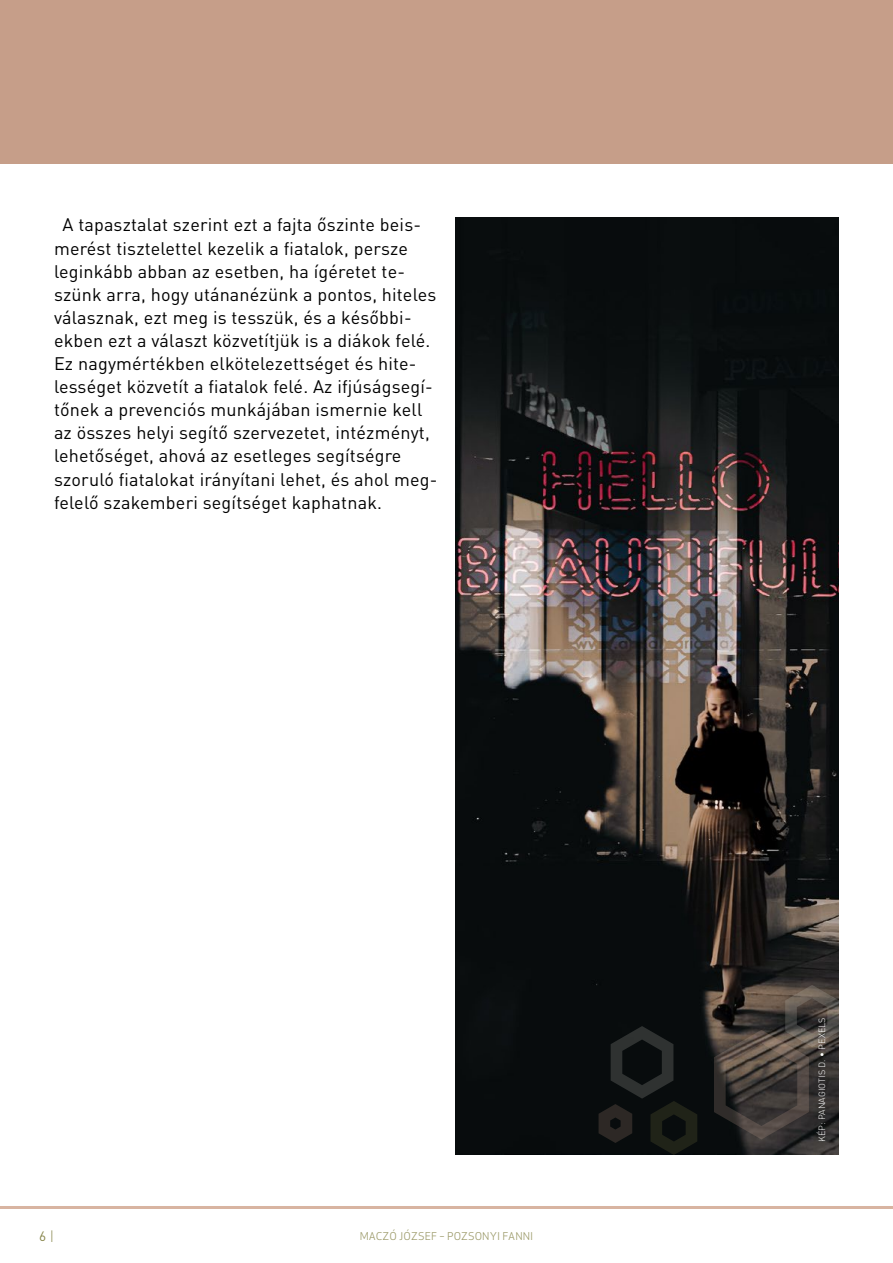
<style>
.page{position:relative;width:893px;height:1263px;background:#fff}
.page>*{position:absolute;margin:0;border:0;box-sizing:border-box;transform-origin:0 0}
.t1{font:18px/23.1px "DIN Pro";letter-spacing:.01em;color:#000}
.t2{font:13.5px "DIN Pro";color:#858347}
.t3{font:10.5px "Apex Sans";letter-spacing:.01em;color:#858347}
.t4{font:300 9px "DIN Pro";letter-spacing:.01em;color:#fff}
.s1{font-weight:300}
</style>
<div class="page">
<div style="left:0;top:0;width:893px;height:164px;background:#c69e89"></div>
<hr style="left:0;top:1206px;width:893px;height:3px;background:#d8b4a1">
<img style="left:455px;top:218px;width:384px;height:937px">
<svg style="left:714px;top:985px;width:125px;height:154px;background:#453e39"></svg>
<svg style="left:598px;top:1026px;width:99px;height:129px;background:#131615"></svg>
<p class="t1" style="left:54px;top:213px;width:385px;text-indent:8px">A tapasztalat szerint ezt a fajta őszinte beis&shy;merést tisztelettel kezelik a fiatalok, persze leginkább abban az esetben, ha ígéretet te&shy;szünk arra, hogy utánanézünk a pontos, hiteles válasznak, ezt meg is tesszük, és a későbbi&shy;ekben ezt a választ közvetítjük is a diákok felé.<br>Ez nagymértékben elkötelezettséget és hite&shy;lességet közvetít a fiatalok felé. Az ifjúságsegí&shy;tőnek a prevenciós munkájában ismernie kell az összes helyi segítő szervezetet, intézményt, lehetőséget, ahová az esetleges segítségre szoruló fiatalokat irányítani lehet, és ahol meg&shy;felelő szakemberi segítséget kaphatnak.</p>
<p class="t2" style="left:39px;top:1227px;width:16px">6 <span class="s1">|</span></p>
<p class="t3" style="left:360px;top:1227px;width:175px">MACZÓ JÓZSEF – POZSONYI FANNI</p>
<p class="t4" style="left:816px;top:1142px;width:126px;rotate:-90deg">KÉP: PANAGIOTIS D. • PEXELS</p>
</div>
